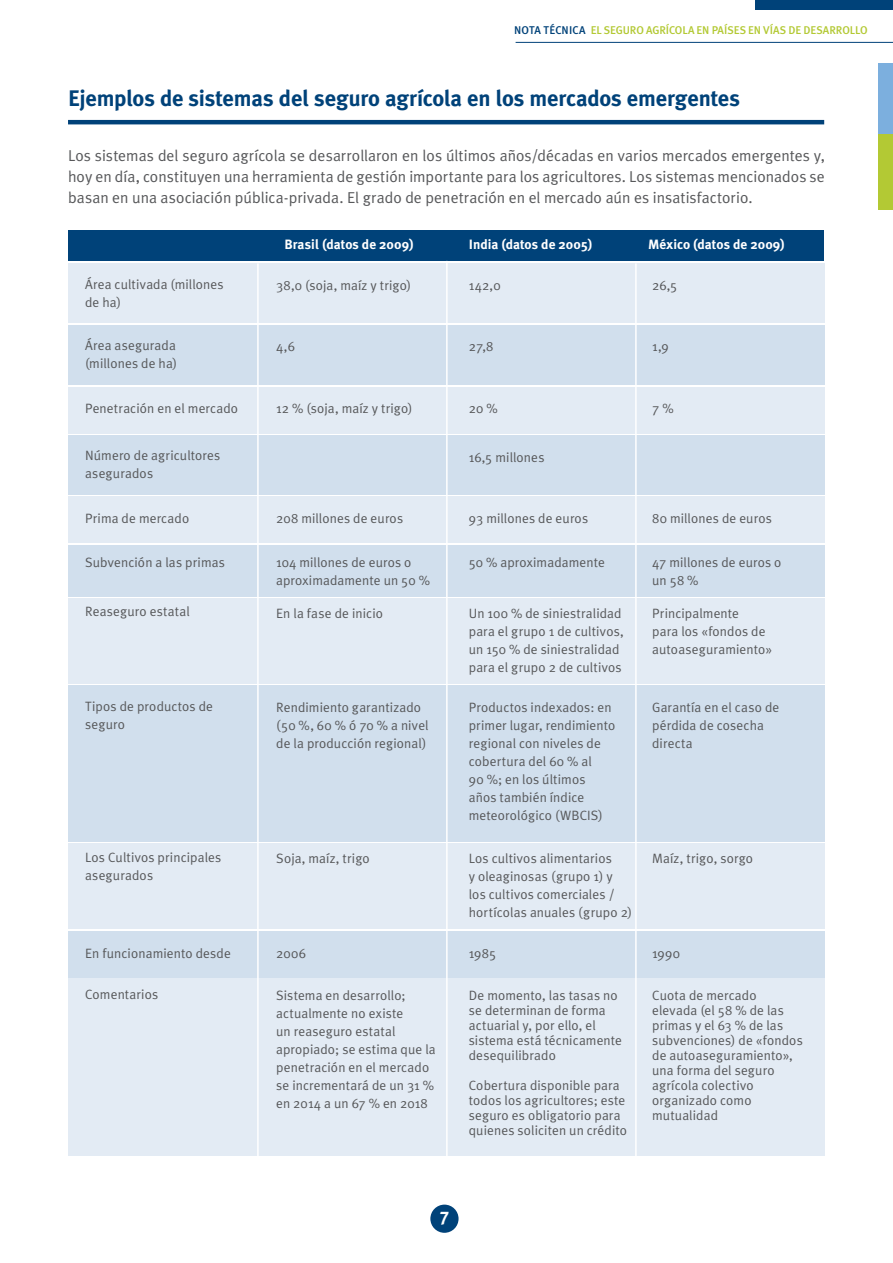
<style>
.page{position:relative;width:893px;height:1263px;background:#fff}
.page>*{position:absolute;margin:0;border:0;box-sizing:border-box;transform-origin:0 0}
.Párrafo_normal{font:700 22.5px "Meta Plus";letter-spacing:-.01em;color:#004279}
.Párrafo_normal-2{font:18.3px "Meta Plus Bold Caps";color:#fff}
.Párrafo_normal-3{font:15.75px/21px "Meta Plus Normal";letter-spacing:.005em;color:#57585a;text-align:justify}
.Párrafo_normal-4{font:13.5px/18px "Meta Plus Normal";letter-spacing:.01em;color:#57585a}
.Párrafo_normal-5{font:700 13.5px "Meta Plus";color:#fff}
.Párrafo_normal-6{font:500 11.25px "Meta Plus";letter-spacing:-.01em;color:#b3c934}
.s1{color:#004279}
</style>
<div class="page">
<div style="left:69px;top:263px;width:756px;height:60px;background:#e3ebf4"></div>
<div style="left:69px;top:598px;width:756px;height:86px;background:#e3ebf4"></div>
<div style="left:69px;top:843px;width:756px;height:86px;background:#e3ebf4"></div>
<div style="left:68px;top:978px;width:756px;height:177px;background:#e3ebf4"></div>
<div style="left:69px;top:386px;width:756px;height:47px;background:#e3ebf4"></div>
<div style="left:69px;top:496px;width:756px;height:47px;background:#e3ebf4"></div>
<div style="left:68px;top:931px;width:756px;height:47px;background:#d1dfed"></div>
<div style="left:69px;top:545px;width:756px;height:52px;background:#d1dfed"></div>
<div style="left:69px;top:325px;width:756px;height:60px;background:#d1dfed"></div>
<div style="left:69px;top:685px;width:756px;height:157px;background:#d1dfed"></div>
<div style="left:69px;top:435px;width:756px;height:60px;background:#d1dfed"></div>
<div style="left:756px;top:0;width:137px;height:9px;background:#004279"></div>
<hr style="left:516px;top:42px;width:377px;height:1px;background:#004279">
<div style="left:878px;top:71px;width:15px;height:138px;background:#b3c934"></div>
<div style="left:878px;top:64px;width:15px;height:70px;background:#7cafde"></div>
<div style="left:69px;top:231px;width:755px;height:30px;background:#004279"></div>
<hr style="left:68px;top:120px;width:756px;height:4px;background:#004279">
<hr style="left:257px;top:263px;width:2px;height:915px;background:#fff">
<hr style="left:446px;top:261px;width:2px;height:917px;background:#fff">
<hr style="left:635px;top:263px;width:2px;height:915px;background:#fff">
<div style="left:430px;top:1204px;width:29px;height:29px;background:#004279;border-radius:50%"></div>
<p class="Párrafo_normal-6" style="left:514px;top:24px;width:355px"><span class="s1">NOTA TÉCNICA</span> EL SEGURO AGRÍCOLA EN PAÍSES EN VÍAS DE DESARROLLO</p>
<p class="Párrafo_normal" style="left:68px;top:85px;width:673px">Ejemplos de sistemas del seguro agrícola en los mercados emergentes</p>
<p class="Párrafo_normal-3" style="left:68px;top:144px;width:758px">Los sistemas del seguro agrícola se desarrollaron en los últimos años/décadas en varios mercados emergentes y, hoy en día, constituyen una herramienta de gestión importante para los agricultores. Los sistemas mencionados se basan en una asociación pública-privada. El grado de penetración en el mercado aún es insatisfactorio.</p>
<p class="Párrafo_normal-4" style="left:85px;top:275px;width:140px">Área cultivada (millones de ha)</p>
<p class="Párrafo_normal-5" style="left:284px;top:236px;width:131px">Brasil (datos de 2009)</p>
<p class="Párrafo_normal-5" style="left:469px;top:236px;width:125px">India (datos de 2005)</p>
<p class="Párrafo_normal-5" style="left:648px;top:236px;width:138px">México (datos de 2009)</p>
<p class="Párrafo_normal-4" style="left:276px;top:276px;width:136px">38,0 (soja, maíz y trigo)</p>
<p class="Párrafo_normal-4" style="left:652px;top:276px;width:27px">26,5</p>
<p class="Párrafo_normal-4" style="left:469px;top:276px;width:33px">142,0</p>
<p class="Párrafo_normal-4" style="left:85px;top:336px;width:94px">Área asegurada (millones de ha)</p>
<p class="Párrafo_normal-4" style="left:276px;top:338px;width:20px">4,6</p>
<p class="Párrafo_normal-4" style="left:469px;top:338px;width:26px">27,8</p>
<p class="Párrafo_normal-4" style="left:652px;top:338px;width:18px">1,9</p>
<p class="Párrafo_normal-4" style="left:85px;top:399px;width:155px">Penetración en el mercado</p>
<p class="Párrafo_normal-4" style="left:276px;top:399px;width:138px">12 % (soja, maíz y trigo)</p>
<p class="Párrafo_normal-4" style="left:469px;top:399px;width:30px">20 %</p>
<p class="Párrafo_normal-4" style="left:652px;top:399px;width:23px">7 %</p>
<p class="Párrafo_normal-4" style="left:85px;top:446px;width:137px">Número de agricultores asegurados</p>
<p class="Párrafo_normal-4" style="left:469px;top:448px;width:77px">16,5 millones</p>
<p class="Párrafo_normal-4" style="left:85px;top:509px;width:106px">Prima de mercado</p>
<p class="Párrafo_normal-4" style="left:276px;top:509px;width:128px">208 millones de euros</p>
<p class="Párrafo_normal-4" style="left:469px;top:509px;width:121px">93 millones de euros</p>
<p class="Párrafo_normal-4" style="left:652px;top:509px;width:121px">80 millones de euros</p>
<p class="Párrafo_normal-4" style="left:85px;top:553px;width:141px">Subvención a las primas</p>
<p class="Párrafo_normal-4" style="left:276px;top:553px;width:137px">104 millones de euros o</p>
<p class="Párrafo_normal-4" style="left:469px;top:553px;width:138px">50 % aproximadamente</p>
<p class="Párrafo_normal-4" style="left:276px;top:571px;width:155px">aproximadamente un 50 %</p>
<p class="Párrafo_normal-4" style="left:652px;top:553px;width:131px">47 millones de euros o un 58 %</p>
<p class="Párrafo_normal-4" style="left:85px;top:603px;width:106px">Reaseguro estatal</p>
<p class="Párrafo_normal-4" style="left:276px;top:604px;width:108px">En la fase de inicio</p>
<p class="Párrafo_normal-4" style="left:469px;top:604px;width:156px">Un 100 % de siniestralidad para el grupo 1 de cultivos, un 150 % de siniestralidad para el grupo 2 de cultivos</p>
<p class="Párrafo_normal-4" style="left:652px;top:604px;width:121px">Principalmente<br>para los «fondos de autoaseguramiento»</p>
<p class="Párrafo_normal-4" style="left:85px;top:697px;width:129px">Tipos de productos de seguro</p>
<p class="Párrafo_normal-4" style="left:276px;top:698px;width:154px">Rendimiento garantizado (50 %, 60 % ó 70 % a nivel de la producción regional)</p>
<p class="Párrafo_normal-4" style="left:469px;top:698px;width:148px">Productos indexados: en primer lugar, rendimiento regional con niveles de cobertura del 60 % al<br>90 %; en los últimos años también índice meteorológico (WBCIS)</p>
<p class="Párrafo_normal-4" style="left:652px;top:698px;width:129px">Garantía en el caso de pérdida de cosecha directa</p>
<p class="Párrafo_normal-4" style="left:85px;top:848px;width:138px">Los Cultivos principales asegurados</p>
<p class="Párrafo_normal-4" style="left:276px;top:849px;width:95px">Soja, maíz, trigo</p>
<p class="Párrafo_normal-4" style="left:469px;top:849px;width:165px">Los cultivos alimentarios<br>y oleaginosas (grupo 1) y los cultivos comerciales / hortícolas anuales (grupo 2)</p>
<p class="Párrafo_normal-4" style="left:652px;top:849px;width:102px">Maíz, trigo, sorgo</p>
<p class="Párrafo_normal-4" style="left:85px;top:944px;width:147px">En funcionamiento desde</p>
<p class="Párrafo_normal-4" style="left:276px;top:944px;width:31px">2006</p>
<p class="Párrafo_normal-4" style="left:469px;top:944px;width:29px">1985</p>
<p class="Párrafo_normal-4" style="left:652px;top:944px;width:29px">1990</p>
<p class="Párrafo_normal-4" style="left:85px;top:985px;width:75px">Comentarios</p>
<p class="Párrafo_normal-4" style="left:276px;top:986px;width:161px">Sistema en desarrollo; actualmente no existe<br>un reaseguro estatal apropiado; se estima que la penetración en el mercado se incrementará de un 31 % en 2014 a un 67 % en 2018</p>
<p class="Párrafo_normal-4" style="left:469px;top:988px;width:155px;line-height:15px">De momento, las tasas no se determinan de forma actuarial y, por ello, el sistema está técnicamente desequilibrado</p>
<p class="Párrafo_normal-4" style="left:469px;top:1078px;width:160px;line-height:15px">Cobertura disponible para todos los agricultores; este seguro es obligatorio para quienes soliciten un crédito</p>
<p class="Párrafo_normal-4" style="left:652px;top:988px;width:152px;line-height:15px">Cuota de mercado elevada (el 58 % de las primas y el 63 % de las subvenciones) de «fondos de autoaseguramiento», una forma del seguro agrícola colectivo organizado como mutualidad</p>
<p class="Párrafo_normal-2" style="left:439px;top:1207px;width:11px">7</p>
</div>
